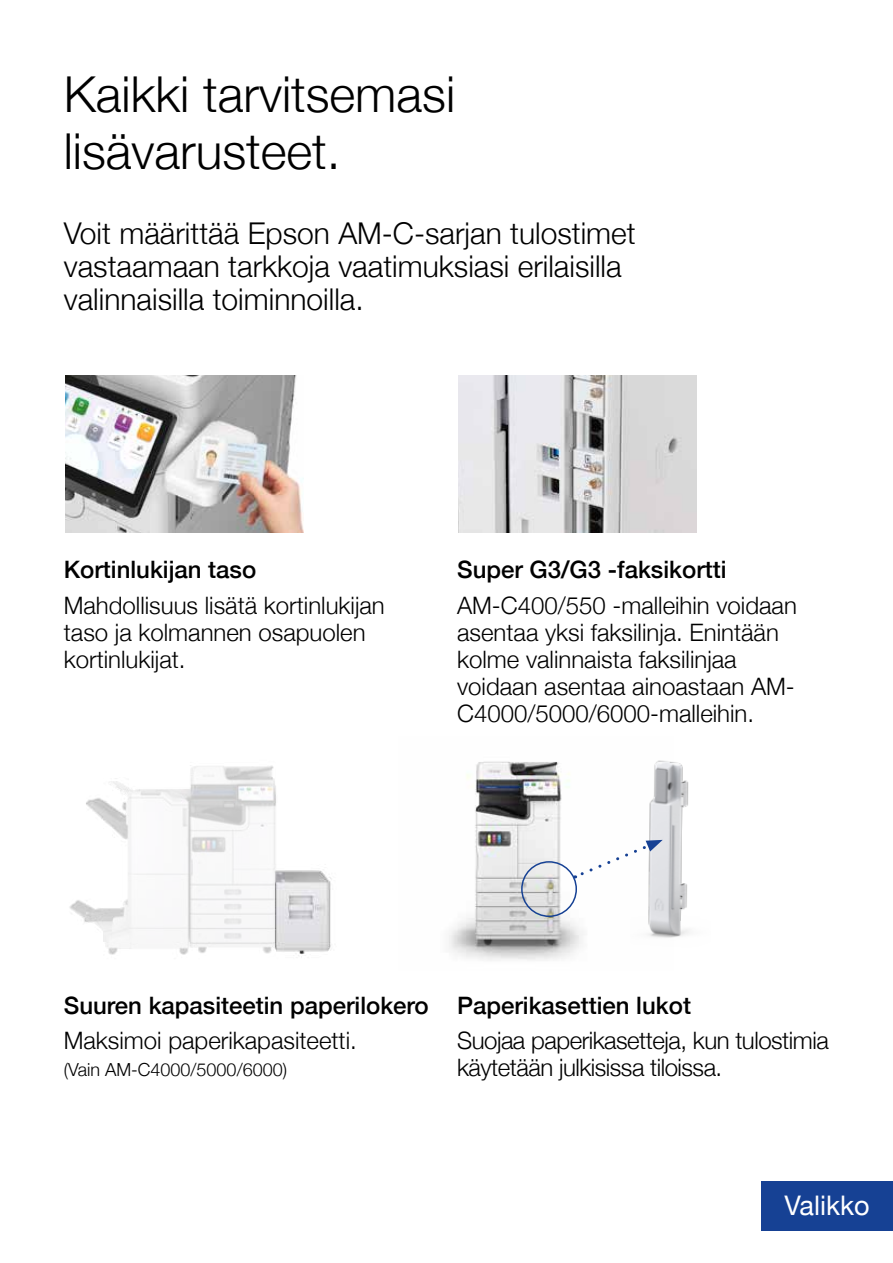
<style>
.page{position:relative;width:893px;height:1263px;background:#fff}
.page>*{position:absolute;margin:0;border:0;box-sizing:border-box;transform-origin:0 0}
.t1{font:300 49.5px/57px "Helvetica Neue";color:#000}
.t2{font:300 30px/33px "Helvetica Neue";color:#000}
.t3{font:27px "Helvetica Neue";color:#fff}
.t4{font:300 24px/27px "Helvetica Neue";color:#000}
.t5{font:500 24px "Helvetica Neue";color:#000}
.t6{font:300 24px/27px "Helvetica Neue";letter-spacing:-.02em;color:#000}
.t7{font:300 18px "Helvetica Neue";color:#000}
</style>
<div class="page">
<img style="left:449px;top:761px;width:135px;height:200px">
<img style="left:648px;top:760px;width:41px;height:178px">
<div style="left:521px;top:861px;width:56px;height:56px;border:2px solid #164194;border-radius:50%"></div>
<svg style="left:575px;top:840px;width:88px;height:39px"></svg>
<img style="left:65px;top:376px;width:238px;height:156px">
<img style="left:458px;top:376px;width:238px;height:156px">
<img style="left:69px;top:765px;width:263px;height:191px">
<div style="left:761px;top:1181px;width:132px;height:50px;background:#164194"></div>
<h1 class="t1" style="left:64px;top:62px;width:393px">Kaikki tarvitsemasi lisävarusteet.</h1>
<p class="t2" style="left:64px;top:215px;width:573px">Voit määrittää Epson AM-C-sarjan tulostimet vastaamaan tarkkoja vaatimuksiasi erilaisilla valinnaisilla toiminnoilla.</p>
<p class="t5" style="left:64px;top:550px;width:194px">Kortinlukijan taso</p>
<p class="t4" style="left:64px;top:590px;width:323px">Mahdollisuus lisätä kortinlukijan taso ja kolmannen osapuolen kortinlukijat.</p>
<p class="t5" style="left:457px;top:550px;width:271px">Super G3/G3 -faksikortti</p>
<p class="t4" style="left:457px;top:590px;width:341px">AM-C400/550 -malleihin voidaan asentaa yksi faksilinja. Enintään kolme valinnaista faksilinjaa voidaan asentaa ainoastaan AM-<br>C4000/5000/6000-malleihin.</p>
<p class="t5" style="left:64px;top:986px;width:367px">Suuren kapasiteetin paperilokero</p>
<p class="t4" style="left:64px;top:1025px;width:295px">Maksimoi paperikapasiteetti.</p>
<p class="t7" style="left:64px;top:1055px;width:225px">(Vain AM-C4000/5000/6000)</p>
<p class="t5" style="left:457px;top:986px;width:235px">Paperikasettien lukot</p>
<p class="t6" style="left:457px;top:1025px;width:373px">Suojaa paperikasetteja, kun tulostimia käytetään julkisissa tiloissa.</p>
<p class="t3" style="left:784px;top:1186px;width:87px">Valikko</p>
</div>
